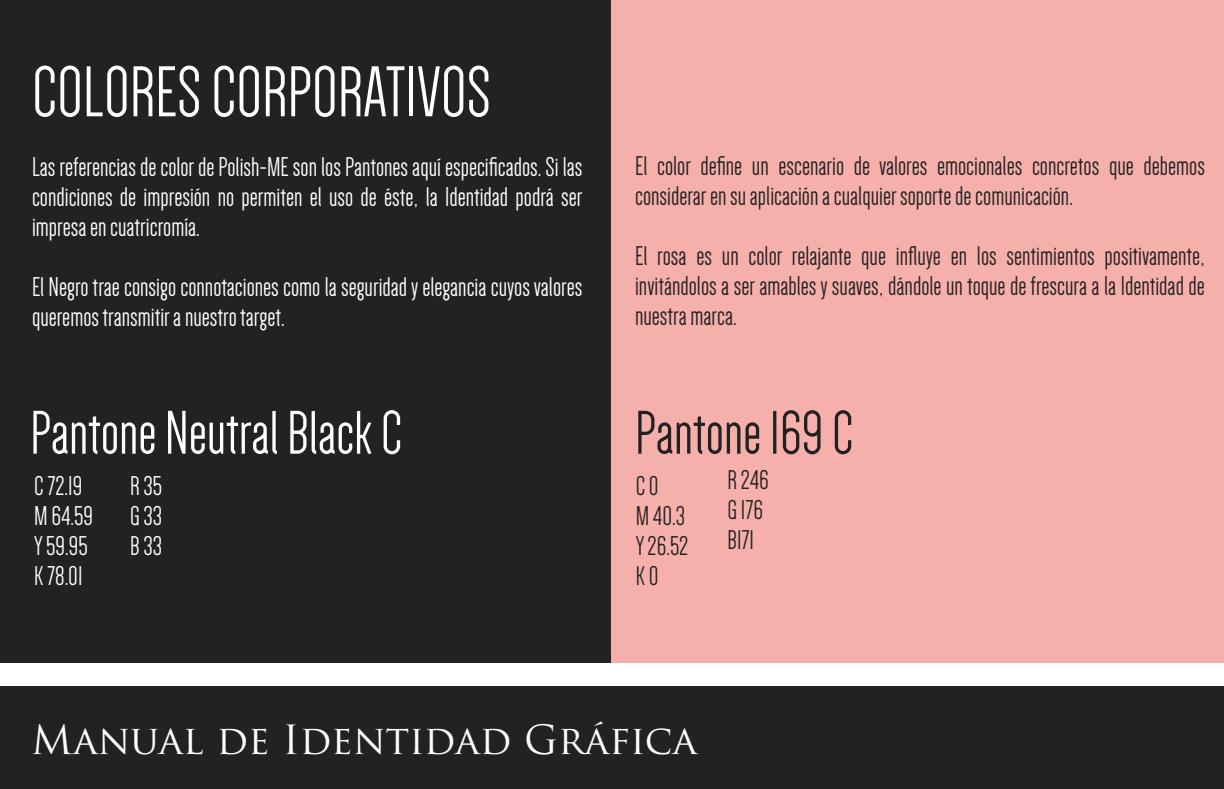
<style>
.page{position:relative;width:1224px;height:789px;background:#fff}
.page>*{position:absolute;margin:0;border:0;box-sizing:border-box;transform-origin:0 0}
.t1{font:74px "Dense";color:#fff}
.t2{font:63.6px "Dense";color:#fff}
.t3{font:63.6px "Dense";color:#232121}
.t4{font:39.2px "Trajan Pro";color:#fff}
.t5{font:28px/30px "Dense";color:#232121}
.t6{font:28px/30px "Dense";color:#fff;text-align:justify}
</style>
<div class="page">
<div style="left:0;top:0;width:612px;height:662px;background:#232121"></div>
<div style="left:612px;top:0;width:612px;height:662px;background:#f6b0ab"></div>
<div style="left:0;top:686px;width:1224px;height:103px;background:#232121"></div>
<h1 class="t1" style="left:32px;top:56px;width:460px">COLORES CORPORATIVOS</h1>
<p class="t6" style="left:32px;top:152px;width:552px">Las referencias de color de Polish-ME son los Pantones aquí especificados. Si las condiciones de impresión no permiten el uso de éste, la Identidad podrá ser impresa en cuatricromía.</p>
<p class="t6" style="left:32px;top:272px;width:552px">El Negro trae consigo connotaciones como la seguridad y elegancia cuyos valores queremos transmitir a nuestro target.</p>
<p class="t5" style="left:635px;top:151px;width:571px">El color define un escenario de valores emocionales concretos que debemos considerar en su aplicación a cualquier soporte de comunicación.</p>
<p class="t5" style="left:635px;top:241px;width:572px;text-align:justify">El rosa es un color relajante que influye en los sentimientos positivamente, invitándolos a ser amables y suaves, dándole un toque de frescura a la Identidad de nuestra marca.</p>
<h2 class="t2" style="left:30px;top:401px;width:374px">Pantone Neutral Black C</h2>
<p class="t6" style="left:34px;top:471px;width:60px;text-align:left">C 72.19<br>M 64.59<br>Y 59.95<br>K 78.01</p>
<p class="t6" style="left:130px;top:471px;width:34px">R 35<br>G 33<br>B 33</p>
<h2 class="t3" style="left:635px;top:401px;width:220px">Pantone 169 C</h2>
<p class="t5" style="left:728px;top:465px;width:43px">R 246<br>G 176<br>B171</p>
<p class="t5" style="left:636px;top:471px;width:54px">C 0<br>M 40.3<br>Y 26.52<br>K 0</p>
<h3 class="t4" style="left:31px;top:714px;width:667px">Manual de Identidad Gráfica</h3>
</div>
